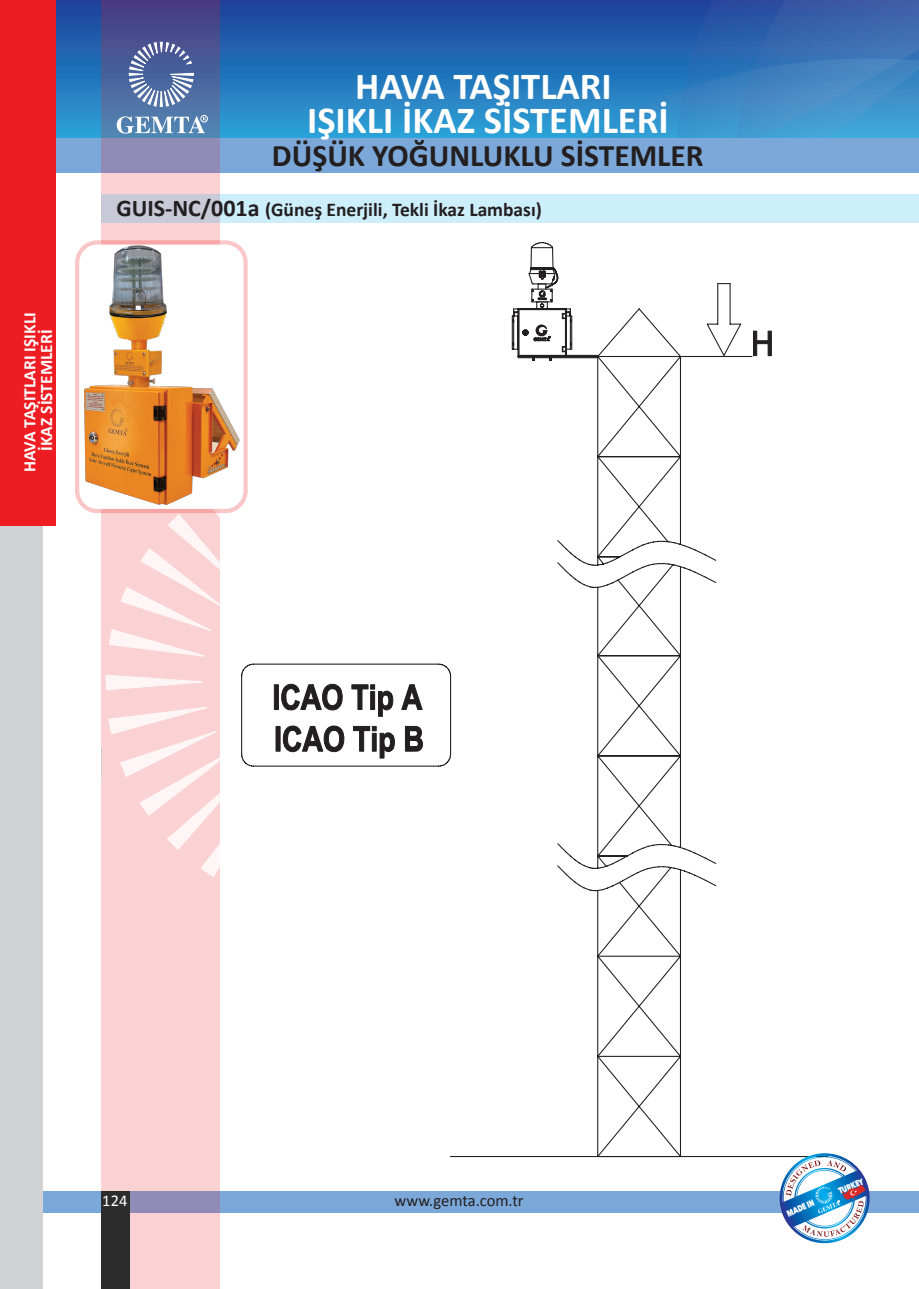
<style>
.page{position:relative;width:919px;height:1289px;background:#fff}
.page>*{position:absolute;margin:0;border:0;box-sizing:border-box;transform-origin:0 0}
.t1{font:700 38.4px/34.2px "Calibri";color:#fff;text-align:center}
.t2{font:700 31.5px "Calibri";color:#231f20}
.t3{font:700 19.5px "Calibri";color:#231f20}
.t4{font:700 17.55px/16.5px "Calibri";color:#fff;text-align:center}
.t5{font:16.5px "Calibri";color:#231f20}
.t6{font:16.5px "Calibri";color:#fff}
.t7{font:800 9px "Avenir Next";color:#fff;scale:.74 1}
.s1{font-size:24px}
</style>
<div class="page">
<div style="left:0;top:0;width:918px;height:139px;background:linear-gradient(to bottom,#1c4098,#2ba2d8)"></div>
<svg style="left:584px;top:0;width:334px;height:138px;background:#3377ba"></svg>
<div style="left:0;top:139px;width:918px;height:34px;background:#7ba8d9"></div>
<div style="left:0;top:1190px;width:918px;height:22px;background:#7ba8d9"></div>
<div style="left:0;top:258px;width:43px;height:1030px;background:#d1d2d4"></div>
<div style="left:0;top:0;width:55px;height:526px;background:#ee1d23"></div>
<svg style="left:101px;top:0;width:119px;height:1288px;background:#d8bac7"></svg>
<svg style="left:129px;top:42px;width:65px;height:65px;background:#7284b1"></svg>
<div style="left:200px;top:115px;width:8px;height:7px;border:1px solid #fff;border-radius:50%"></div>
<svg style="left:117px;top:116px;width:89px;height:17px"></svg>
<svg style="left:106px;top:675px;width:96px;height:15px"></svg>
<svg style="left:109px;top:513px;width:111px;height:143px"></svg>
<svg style="left:109px;top:707px;width:111px;height:170px"></svg>
<svg style="left:101px;top:193px;width:817px;height:29px;background:#ceeaf5"></svg>
<div style="left:101px;top:1190px;width:29px;height:98px;background:#2b2c2b"></div>
<img style="left:75px;top:239px;width:172px;height:269px">
<hr style="left:450px;top:1155px;width:377px;height:1px;background:#231f20">
<svg style="left:241px;top:663px;width:210px;height:104px"></svg>
<svg style="left:556px;top:356px;width:197px;height:801px"></svg>
<svg style="left:753px;top:331px;width:18px;height:25px"></svg>
<svg style="left:511px;top:242px;width:231px;height:120px"></svg>
<img style="left:773px;top:1153px;width:102px;height:91px">
<p class="t4" style="left:21px;top:472px;width:161px;rotate:-90deg">HAVA TAŞITLARI IŞIKLI<br>İKAZ SİSTEMLERİ</p>
<h1 class="t1" style="left:307px;top:69px;width:363px">HAVA TAŞITLARI<br>IŞIKLI İKAZ SİSTEMLERİ</h1>
<h2 class="t2" style="left:272px;top:136px;width:433px">DÜŞÜK YOĞUNLUKLU SİSTEMLER</h2>
<p class="t3" style="left:116px;top:197px;width:427px"><span class="s1">GUIS-NC/001a</span> (Güneş Enerjili, Tekli İkaz Lambası)</p>
<p class="t6" style="left:102px;top:1190px;width:27px">124</p>
<p class="t5" style="left:394px;top:1190px;width:131px">www.gemta.com.tr</p>
<p class="t7" style="left:785px;top:1208px;width:41px;rotate:-23deg">MADE IN</p>
<p class="t7" style="left:836px;top:1186px;width:37px;rotate:-23deg">TURKEY</p>
</div>
